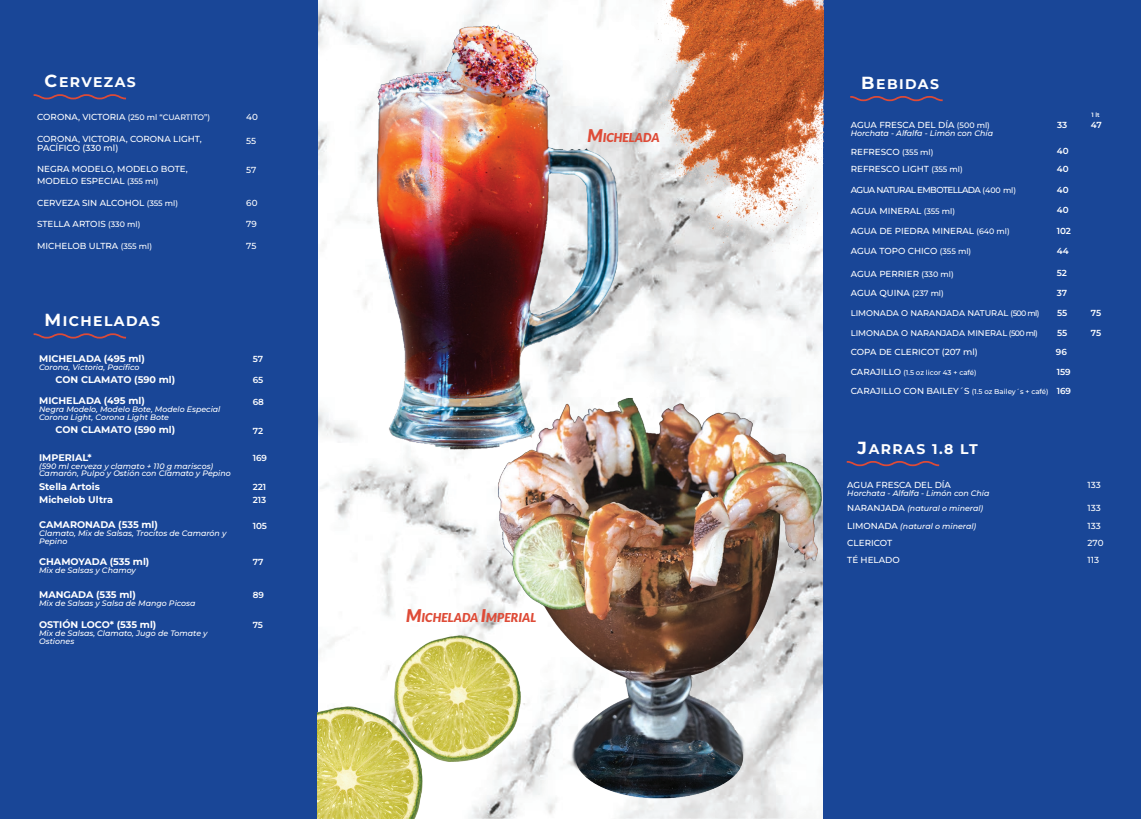
<style>
.page{position:relative;width:1141px;height:819px;background:#fff}
.page>*{position:absolute;margin:0;border:0;box-sizing:border-box;transform-origin:0 0}
.t1{font:700 14px "Montserrat";letter-spacing:.1em;color:#fff}
.t2{font:italic 900 12.25px "Lato";letter-spacing:.01em;color:#de4b37}
.t3{font:700 9.62px/13.1px "Montserrat";color:#fff}
.t4{font:500 8.75px/9.6px "Montserrat";color:#fff}
.t5{font:600 8.75px/13.2px "Montserrat";color:#fff}
.t6{font:500 8.75px "Montserrat";letter-spacing:-.065em;color:#fff}
.t7{font:500 8.31px "Montserrat";color:#fff}
.t8{font:italic 500 7.88px/7.9px "Montserrat";color:#fff}
.t9{font:500 7.88px "Montserrat";color:#fff}
.t10{font:500 7px "Montserrat";color:#fff}
.t11{font:600 6.12px "Montserrat";color:#fff}
.s1{font-size:17.5px}
.s2{font-size:8.75px}
.s3{font-size:7.88px}
.s4{font-weight:600}
.s5{font-size:7px}
.s6{font-style:normal;font-size:8.75px}
</style>
<div class="page">
<img style="left:317px;top:0;width:507px;height:818px">
<div style="left:0;top:0;width:317px;height:819px;background:#194697"></div>
<div style="left:824px;top:0;width:317px;height:818px;background:#194697"></div>
<svg style="left:33px;top:333px;width:94px;height:6px"></svg>
<svg style="left:33px;top:94px;width:94px;height:6px"></svg>
<svg style="left:850px;top:96px;width:93px;height:6px"></svg>
<svg style="left:846px;top:461px;width:94px;height:6px"></svg>
<img style="left:357px;top:11px;width:282px;height:459px">
<img style="left:651px;top:0;width:173px;height:251px">
<img style="left:317px;top:707px;width:105px;height:111px">
<img style="left:395px;top:635px;width:91px;height:126px">
<img style="left:486px;top:376px;width:358px;height:443px">
<h1 class="t1" style="left:44px;top:72px;width:93px"><span class="s1">C</span>ERVEZAS</h1>
<p class="t9" style="left:37px;top:112px;width:174px"><span class="s2">CORONA, VICTORIA</span> (250 ml “CUARTITO”)</p>
<p class="t4" style="left:246px;top:111px;width:13px">40</p>
<p class="t4" style="left:37px;top:133px;width:166px">CORONA, VICTORIA, CORONA LIGHT,<br>PACÍFICO (330 ml)</p>
<p class="t4" style="left:246px;top:136px;width:12px">55</p>
<p class="t4" style="left:37px;top:163px;width:152px;line-height:11.4px">NEGRA MODELO, MODELO BOTE,<br>MODELO ESPECIAL <span class="s3">(355 ml)</span></p>
<p class="t4" style="left:246px;top:165px;width:12px">57</p>
<p class="t4" style="left:37px;top:198px;width:143px">CERVEZA SIN ALCOHOL <span class="s3">(355 ml)</span></p>
<p class="t4" style="left:246px;top:198px;width:13px">60</p>
<p class="t4" style="left:37px;top:219px;width:105px">STELLA ARTOIS <span class="s3">(330 ml)</span></p>
<p class="t4" style="left:246px;top:219px;width:12px">79</p>
<p class="t4" style="left:37px;top:241px;width:116px">MICHELOB ULTRA <span class="s3">(355 ml)</span></p>
<p class="t4" style="left:246px;top:241px;width:12px">75</p>
<h1 class="t1" style="left:44px;top:311px;width:117px"><span class="s1">M</span>ICHELADAS</h1>
<p class="t3" style="left:39px;top:351px;width:107px">MICHELADA (495 ml)</p>
<p class="t8" style="left:39px;top:362px;width:102px">Corona, Victoria, Pacífico</p>
<p class="t3" style="left:55px;top:372px;width:121px">CON CLAMATO (590 ml)</p>
<p class="t5" style="left:253px;top:352px;width:12px">57</p>
<p class="t5" style="left:253px;top:373px;width:12px">65</p>
<p class="t3" style="left:39px;top:394px;width:107px">MICHELADA (495 ml)</p>
<p class="t8" style="left:39px;top:405px;width:183px">Negra Modelo, Modelo Bote, Modelo Especial<br>Corona Light, Corona Light Bote</p>
<p class="t3" style="left:55px;top:423px;width:121px">CON CLAMATO (590 ml)</p>
<p class="t5" style="left:253px;top:394px;width:13px">68</p>
<p class="t5" style="left:253px;top:424px;width:12px">72</p>
<p class="t3" style="left:39px;top:450px;width:54px">IMPERIAL*</p>
<p class="t8" style="left:39px;top:461px;width:193px">(590 ml cerveza y clamato + 110 g mariscos)<br>Camarón, Pulpo y Ostión con Clamato y Pepino</p>
<p class="t3" style="left:39px;top:479px;width:75px">Stella Artois<br>Michelob Ultra</p>
<p class="t5" style="left:253px;top:451px;width:16px">169</p>
<p class="t5" style="left:253px;top:479px;width:15px">221<br>213</p>
<p class="t3" style="left:39px;top:518px;width:120px">CAMARONADA (535 ml)</p>
<p class="t8" style="left:39px;top:529px;width:189px">Clamato, Mix de Salsas, Trocitos de Camarón y<br>Pepino</p>
<p class="t5" style="left:253px;top:518px;width:16px">105</p>
<p class="t3" style="left:39px;top:555px;width:112px">CHAMOYADA (535 ml)</p>
<p class="t8" style="left:39px;top:566px;width:98px">Mix de Salsas y Chamoy</p>
<p class="t5" style="left:253px;top:555px;width:12px">77</p>
<p class="t3" style="left:39px;top:588px;width:98px">MANGADA (535 ml)</p>
<p class="t8" style="left:39px;top:599px;width:158px">Mix de Salsas y Salsa de Mango Picosa</p>
<p class="t5" style="left:253px;top:588px;width:13px">89</p>
<p class="t3" style="left:39px;top:617px;width:119px">OSTIÓN LOCO* (535 ml)</p>
<p class="t8" style="left:39px;top:628px;width:170px">Mix de Salsas, Clamato, Jugo de Tomate y<br>Ostiones</p>
<p class="t5" style="left:253px;top:618px;width:12px">75</p>
<h2 class="t2" style="left:587px;top:130px;width:74px"><span class="s1">M</span>ICHELADA</h2>
<h2 class="t2" style="left:406px;top:610px;width:132px"><span class="s1">M</span>ICHELADA <span class="s1">I</span>MPERIAL</h2>
<h1 class="t1" style="left:861px;top:74px;width:79px"><span class="s1">B</span>EBIDAS</h1>
<p class="t4" style="left:851px;top:120px;width:141px">AGUA FRESCA DEL DÍA <span class="s3">(500 ml)</span></p>
<p class="t8" style="left:851px;top:129px;width:144px">Horchata - Alfalfa - Limón con Chía</p>
<p class="t11" style="left:1091px;top:110px;width:10px">1 lt</p>
<p class="t5" style="left:1057px;top:118px;width:12px">33</p>
<p class="t5" style="left:1091px;top:118px;width:12px">47</p>
<p class="t4" style="left:851px;top:147px;width:84px">REFRESCO <span class="s3">(355 ml)</span></p>
<p class="t5" style="left:1057px;top:144px;width:13px">40</p>
<p class="t4" style="left:851px;top:164px;width:113px">REFRESCO LIGHT <span class="s3">(355 ml)</span></p>
<p class="t5" style="left:1057px;top:162px;width:13px">40</p>
<p class="t6" style="left:851px;top:184px;width:167px">AGUA NATURAL EMBOTELLADA <span class="s3">(400 ml)</span></p>
<p class="t5" style="left:1057px;top:183px;width:13px">40</p>
<p class="t4" style="left:851px;top:205px;width:106px">AGUA MINERAL <span class="s3">(355 ml)</span></p>
<p class="t5" style="left:1057px;top:203px;width:13px">40</p>
<p class="t4" style="left:851px;top:226px;width:160px">AGUA DE PIEDRA MINERAL <span class="s3">(640 ml)</span></p>
<p class="t5" style="left:1057px;top:224px;width:16px">102</p>
<p class="t4" style="left:851px;top:246px;width:122px">AGUA TOPO CHICO <span class="s3">(355 ml)</span></p>
<p class="t5" style="left:1057px;top:244px;width:13px">44</p>
<p class="t4" style="left:851px;top:268px;width:104px">AGUA PERRIER <span class="s3">(330 ml)</span></p>
<p class="t5" style="left:1057px;top:266px;width:12px">52</p>
<p class="t4" style="left:851px;top:288px;width:95px">AGUA QUINA <span class="s3">(237 ml)</span></p>
<p class="t7" style="left:851px;top:307px;width:190px">LIMONADA O NARANJADA NATURAL <span class="s3">(500 ml)</span></p>
<p class="t5" style="left:1057px;top:286px;width:12px">37</p>
<p class="t5" style="left:1057px;top:306px;width:12px">55</p>
<p class="t5" style="left:1091px;top:306px;width:12px">75</p>
<p class="t7" style="left:851px;top:327px;width:188px">LIMONADA O NARANJADA MINERAL <span class="s3">(500 ml)</span></p>
<p class="t5" style="left:1057px;top:326px;width:12px">55</p>
<p class="t5" style="left:1091px;top:326px;width:12px">75</p>
<p class="t4" style="left:851px;top:346px;width:129px">COPA DE CLERICOT (207 ml)</p>
<p class="t5" style="left:1056px;top:344px;width:12px">96</p>
<p class="t10" style="left:851px;top:368px;width:127px"><span class="s2">CARAJILLO</span> (1.5 oz licor 43 + café)</p>
<p class="t4" style="left:851px;top:362px;width:222px;line-height:18.8px;text-align:right"><span class="s4">159<br></span>CARAJILLO CON BAILEY´S <span class="s5">(1.5 oz Bailey´s + café)</span> <span class="s4">169</span></p>
<h1 class="t1" style="left:858px;top:439px;width:122px"><span class="s1">J</span>ARRAS 1.8 LT</h1>
<p class="t4" style="left:847px;top:479px;width:105px">AGUA FRESCA DEL DÍA</p>
<p class="t8" style="left:847px;top:489px;width:144px">Horchata - Alfalfa - Limón con Chía</p>
<p class="t4" style="left:1088px;top:479px;width:15px">133</p>
<p class="t8" style="left:847px;top:504px;width:138px"><span class="s6">NARANJADA</span> (natural o mineral)</p>
<p class="t4" style="left:1088px;top:503px;width:15px">133</p>
<p class="t8" style="left:847px;top:522px;width:130px"><span class="s6">LIMONADA</span> (natural o mineral)</p>
<p class="t4" style="left:1088px;top:521px;width:15px">133</p>
<p class="t4" style="left:847px;top:537px;width:47px">CLERICOT</p>
<p class="t4" style="left:1088px;top:537px;width:17px">270</p>
<p class="t4" style="left:847px;top:554px;width:54px">TÉ HELADO</p>
<p class="t4" style="left:1088px;top:554px;width:13px">113</p>
</div>
